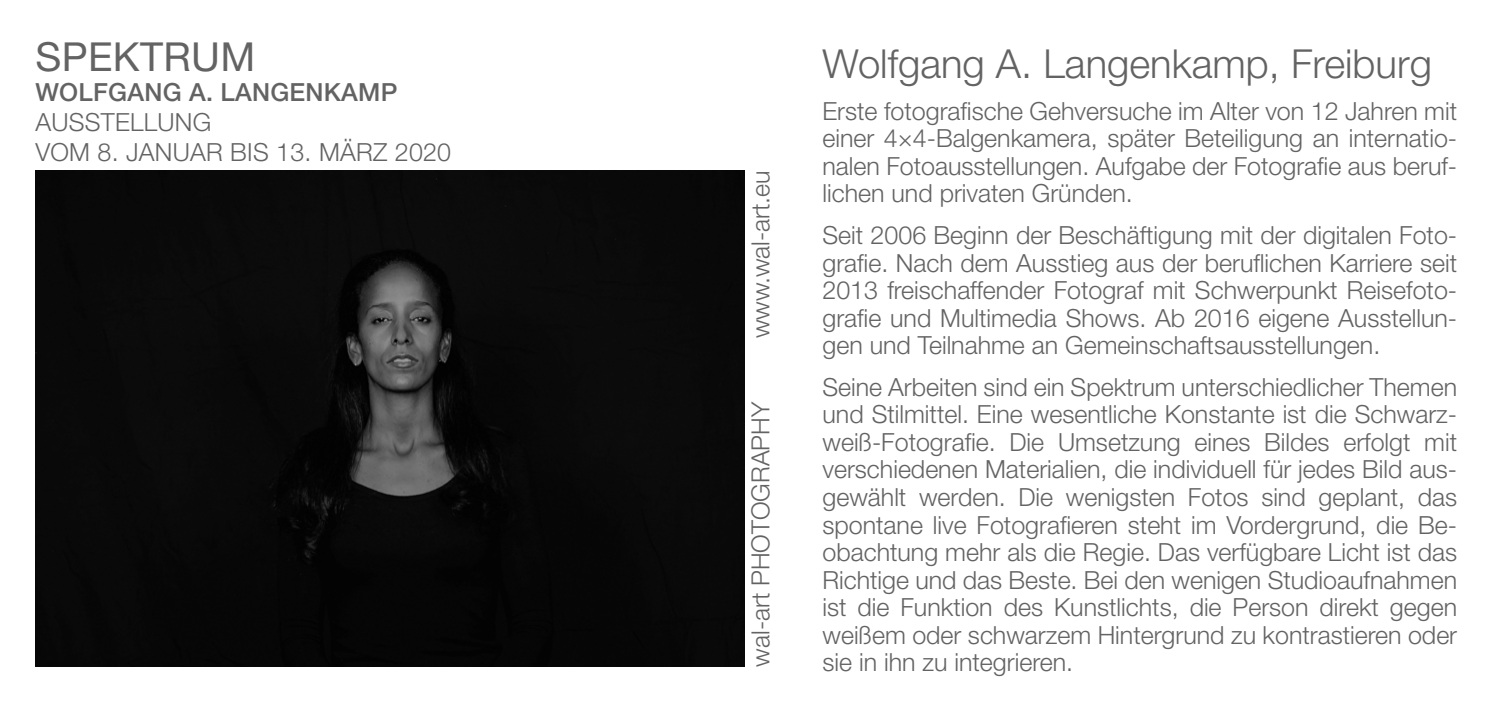
<style>
.page{position:relative;width:1489px;height:702px;background:#fff}
.page>*{position:absolute;margin:0;border:0;box-sizing:border-box;transform-origin:0 0}
.t1{font:300 40px "Helvetica Neue LT Std";color:#646363}
.t2{font:40px "Helvetica Neue LT Std";letter-spacing:.01em;color:#646363}
.t3{font:300 25px/27.5px "Helvetica Neue LT Std";color:#646363;text-align:justify}
.t4{font:500 25px "Helvetica Neue LT Std";letter-spacing:.01em;color:#646363}
</style>
<div class="page">
<div style="left:35px;top:170px;width:709px;height:496px;background:#090909"></div>
<h1 class="t2" style="left:35px;top:33px;width:221px">SPEKTRUM</h1>
<p class="t4" style="left:35px;top:77px;width:363px">WOLFGANG A. LANGENKAMP</p>
<p class="t3" style="left:35px;top:107px;width:417px;line-height:30px">AUSSTELLUNG<br>VOM 8. JANUAR BIS 13. MÄRZ 2020</p>
<p class="t3" style="left:746px;top:338px;width:170px;rotate:-90deg">www.wal-art.eu</p>
<p class="t3" style="left:746px;top:666px;width:266px;rotate:-90deg">wal-art PHOTOGRAPHY</p>
<h1 class="t1" style="left:822px;top:39px;width:611px">Wolfgang A. Langenkamp, Freiburg</h1>
<p class="t3" style="left:822px;top:97px;width:636px">Erste fotografische Gehversuche im Alter von 12 Jahren mit einer 4×4-Balgenkamera, später Beteiligung an internatio&shy;nalen Fotoausstellungen. Aufgabe der Fotografie aus beruf&shy;lichen und privaten Gründen.</p>
<p class="t3" style="left:822px;top:221px;width:636px">Seit 2006 Beginn der Beschäftigung mit der digitalen Foto&shy;grafie. Nach dem Ausstieg aus der beruflichen Karriere seit 2013 freischaffender Fotograf mit Schwerpunkt Reisefoto&shy;grafie und Multimedia Shows. Ab 2016 eigene Ausstellun&shy;gen und Teilnahme an Gemeinschaftsausstellungen.</p>
<p class="t3" style="left:822px;top:373px;width:636px">Seine Arbeiten sind ein Spektrum unterschiedlicher Themen und Stilmittel. Eine wesentliche Konstante ist die Schwarz&shy;weiß-Fotografie. Die Umsetzung eines Bildes erfolgt mit verschiedenen Materialien, die individuell für jedes Bild aus&shy;gewählt werden. Die wenigsten Fotos sind geplant, das spontane live Fotografieren steht im Vordergrund, die Be&shy;obachtung mehr als die Regie. Das verfügbare Licht ist das Richtige und das Beste. Bei den wenigen Studioaufnahmen ist die Funktion des Kunstlichts, die Person direkt gegen weißem oder schwarzem Hintergrund zu kontrastieren oder sie in ihn zu integrieren.</p>
</div>
